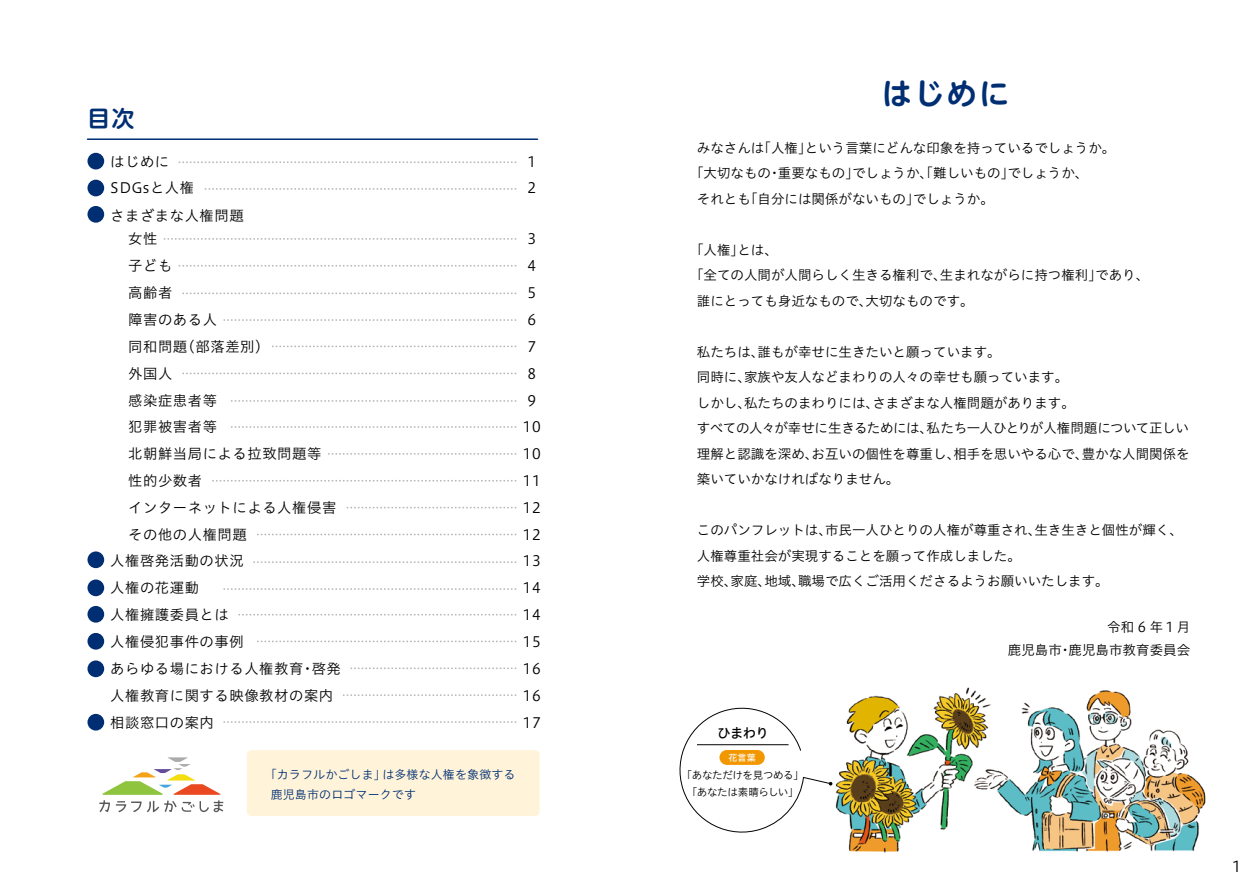
<style>
.page{position:relative;width:1259px;height:893px;background:#fff}
.page>*{position:absolute;margin:0;border:0;box-sizing:border-box;transform-origin:0 0}
.t1{font:700 30px "UD Shin M Go Pr 6 De";color:#002e73}
.t2{font:700 22.5px "UD Shin M Go Pr 6 De";color:#002e73}
.t3{font:15px "Hiragino UD Sans Std W3";color:#000}
.t4{font:14.4px/26.8px "Hiragino UD Sans Std W3";letter-spacing:.04em;color:#000}
.t5{font:13.5px/25.5px "Hiragino UD Sans Std W3";color:#000}
.t6{font:13.5px "Hiragino UD Sans Std W5";color:#000}
.t7{font:12px/19.5px "Hiragino UD Sans Std W3";letter-spacing:.01em;color:#002e73}
.t8{font:10.5px/16.6px "Hiragino UD Sans Std W3";letter-spacing:-.035em;color:#000;text-align:center}
.t9{font:9px "Hiragino UD Sans Std W5";color:#fff}
</style>
<div class="page">
<div style="left:247px;top:750px;width:292px;height:66px;background:#fff4da;border-radius:5px"></div>
<svg style="left:99px;top:757px;width:124px;height:55px"></svg>
<img style="left:835px;top:687px;width:371px;height:166px">
<svg style="left:679px;top:707px;width:153px;height:126px"></svg>
<hr style="left:697px;top:744px;width:91px;height:1px;background:#000">
<div style="left:719px;top:750px;width:46px;height:15px;background:#f39700;border-radius:7px"></div>
<hr style="left:87px;top:138px;width:450px;height:2px;background:#002e73">
<svg style="left:178px;top:161px;width:337px;height:2px"></svg>
<svg style="left:204px;top:188px;width:311px;height:2px"></svg>
<svg style="left:182px;top:373px;width:333px;height:1px"></svg>
<svg style="left:231px;top:426px;width:284px;height:2px"></svg>
<svg style="left:328px;top:453px;width:187px;height:2px"></svg>
<svg style="left:212px;top:480px;width:303px;height:2px"></svg>
<svg style="left:346px;top:507px;width:169px;height:1px"></svg>
<svg style="left:257px;top:534px;width:258px;height:1px"></svg>
<svg style="left:272px;top:345px;width:243px;height:2px"></svg>
<svg style="left:182px;top:292px;width:333px;height:2px"></svg>
<svg style="left:178px;top:265px;width:337px;height:2px"></svg>
<svg style="left:163px;top:238px;width:352px;height:2px"></svg>
<svg style="left:223px;top:319px;width:292px;height:2px"></svg>
<svg style="left:231px;top:400px;width:284px;height:2px"></svg>
<svg style="left:253px;top:561px;width:262px;height:2px"></svg>
<svg style="left:223px;top:588px;width:292px;height:2px"></svg>
<svg style="left:257px;top:640px;width:258px;height:2px"></svg>
<svg style="left:238px;top:614px;width:277px;height:2px"></svg>
<svg style="left:351px;top:667px;width:164px;height:2px"></svg>
<svg style="left:344px;top:694px;width:171px;height:2px"></svg>
<svg style="left:223px;top:721px;width:292px;height:2px"></svg>
<div style="left:87px;top:153px;width:17px;height:16px;background:#002e73;border-radius:50%"></div>
<div style="left:87px;top:180px;width:17px;height:16px;background:#002e73;border-radius:50%"></div>
<div style="left:87px;top:206px;width:17px;height:17px;background:#002e73;border-radius:50%"></div>
<div style="left:87px;top:551px;width:17px;height:17px;background:#002e73;border-radius:50%"></div>
<div style="left:87px;top:579px;width:17px;height:17px;background:#002e73;border-radius:50%"></div>
<div style="left:87px;top:606px;width:17px;height:17px;background:#002e73;border-radius:50%"></div>
<div style="left:87px;top:633px;width:17px;height:17px;background:#002e73;border-radius:50%"></div>
<div style="left:87px;top:660px;width:17px;height:17px;background:#002e73;border-radius:50%"></div>
<div style="left:87px;top:714px;width:17px;height:17px;background:#002e73;border-radius:50%"></div>
<h2 class="t2" style="left:87px;top:99px;width:48px">目次</h2>
<p class="t4" style="left:110px;top:147px;width:85px">はじめに<br>SDGsと人権</p>
<p class="t4" style="left:527px;top:147px;width:10px">1<br>2</p>
<p class="t4" style="left:110px;top:202px;width:135px">さまざまな人権問題</p>
<p class="t4" style="left:128px;top:225px;width:210px">女性<br>子ども<br>高齢者<br>障害のある人<br>同和問題（部落差別）<br>外国人<br>感染症患者等<br>犯罪被害者等<br>北朝鮮当局による拉致問題等性的少数者<br>インターネットによる人権侵害その他の人権問題</p>
<p class="t4" style="left:523px;top:225px;width:19px;text-align:center">3<br>4<br>5<br>6<br>7<br>8<br>9<br>10<br>10<br>11<br>12<br>12</p>
<p class="t4" style="left:110px;top:547px;width:232px">人権啓発活動の状況<br>人権の花運動<br>人権擁護委員とは<br>人権侵犯事件の事例<br>あらゆる場における人権教育・啓発人権教育に関する映像教材の案内相談窓口の案内</p>
<p class="t4" style="left:523px;top:547px;width:19px;text-align:justify">13<br>14<br>14<br>15<br>16<br>16<br>17</p>
<p class="t7" style="left:271px;top:764px;width:246px;text-indent:-6px">「カラフルかごしま」は多様な人権を象徴する鹿児島市のロゴマークです</p>
<h1 class="t1" style="left:882px;top:68px;width:129px">はじめに</h1>
<p class="t5" style="left:697px;top:134px;width:420px">みなさんは「人権」という言葉にどんな印象を持っているでしょうか。</p>
<p class="t5" style="left:690px;top:160px;width:400px">「大切なもの・重要なもの」でしょうか、「難しいもの」でしょうか、</p>
<p class="t5" style="left:697px;top:185px;width:298px">それとも「自分には関係がないもの」でしょうか。</p>
<p class="t5" style="left:690px;top:236px;width:89px">「人権」とは、</p>
<p class="t5" style="left:690px;top:262px;width:460px">「全ての人間が人間らしく生きる権利で、生まれながらに持つ権利」であり、</p>
<p class="t5" style="left:697px;top:287px;width:278px">誰にとっても身近なもので、大切なものです。</p>
<p class="t5" style="left:697px;top:338px;width:494px">私たちは、誰もが幸せに生きたいと願っています。<br>同時に、家族や友人などまわりの人々の幸せも願っています。<br>しかし、私たちのまわりには、さまざまな人権問題があります。<br>すべての人々が幸せに生きるためには、私たち一人ひとりが人権問題について正しい理解と認識を深め、お互いの個性を尊重し、相手を思いやる心で、豊かな人間関係を築いていかなければなりません。</p>
<p class="t5" style="left:697px;top:517px;width:487px">このパンフレットは、市民一人ひとりの人権が尊重され、生き生きと個性が輝く、人権尊重社会が実現することを願って作成しました。<br>学校、家庭、地域、職場で広くご活用くださるようお願いいたします。</p>
<p class="t6" style="left:717px;top:723px;width:53px">ひまわり</p>
<p class="t8" style="left:681px;top:766px;width:124px">「あなただけを見つめる」「あなたは素晴らしい」</p>
<p class="t9" style="left:728px;top:751px;width:29px">花言葉</p>
<p class="t5" style="left:1008px;top:615px;width:184px;line-height:22.5px;text-align:right">令和 6 年１月<br>鹿児島市・鹿児島市教育委員会</p>
<p class="t3" style="left:1232px;top:855px;width:11px">1</p>
</div>
